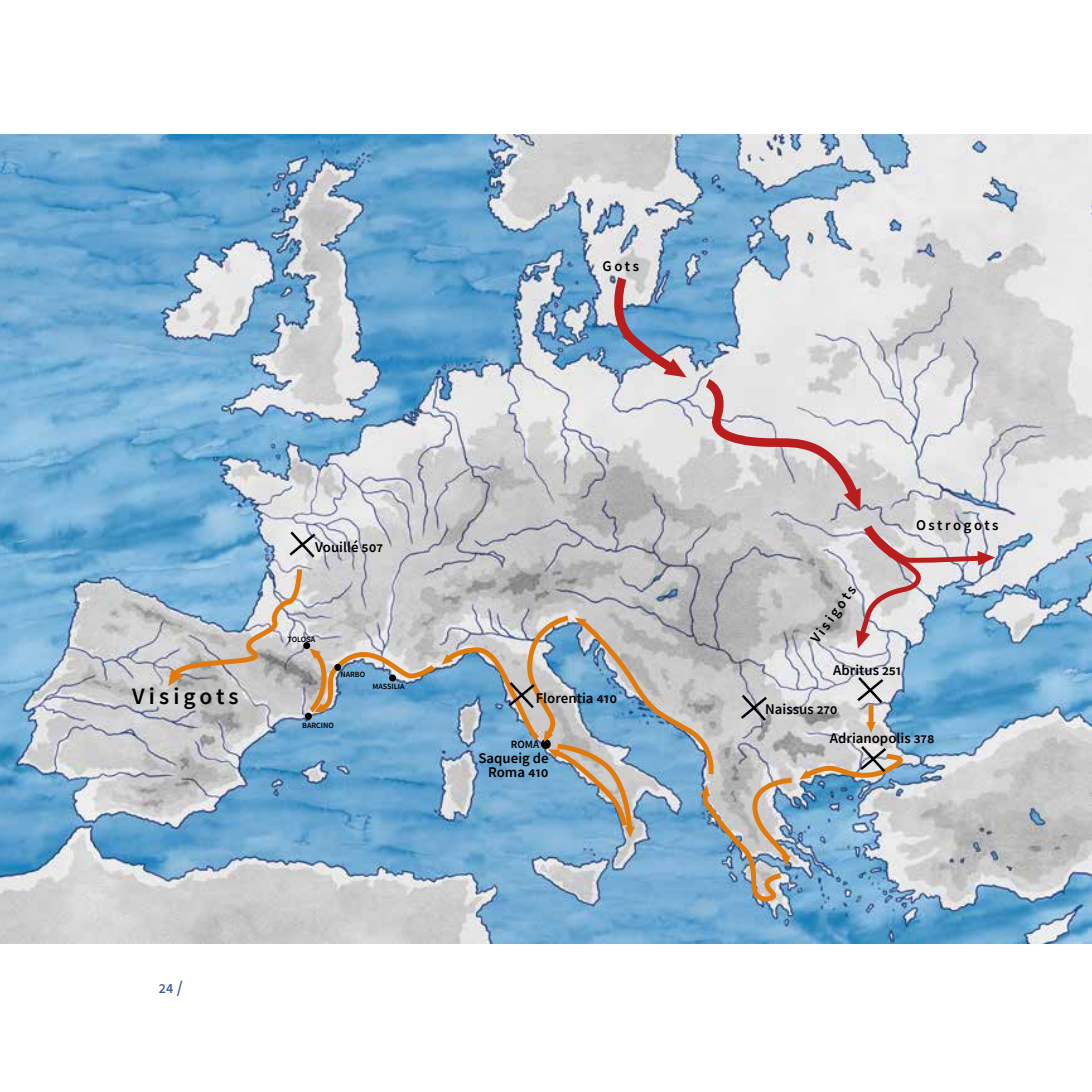
<style>
.page{position:relative;width:1092px;height:1092px;background:#fff}
.page>*{position:absolute;margin:0;border:0;box-sizing:border-box;transform-origin:0 0}
.t1{font:600 23.45px "Source Sans Pro";letter-spacing:.175em;color:#000}
.t2{font:600 14.88px/14.9px "Source Sans Pro";color:#000;text-align:right}
.t3{font:600 14.88px "Source Sans Pro";letter-spacing:.165em;color:#000}
.t4{font:600 14px "Source Sans Pro";color:#405f98}
.t5{font:600 11.2px "Source Sans Pro";color:#000}
.t6{font:600 8.05px "Source Sans Pro";color:#000}
.s1{font-size:17.5px}
</style>
<div class="page">
<img style="left:0;top:134px;width:1091px;height:809px">
<img style="left:168px;top:270px;width:827px;height:635px">
<p class="t2" style="left:602px;top:259px;width:38px">Gots</p>
<h1 class="t1" style="left:132px;top:681px;width:108px">Visigots</h1>
<p class="t2" style="left:315px;top:539px;width:69px">Vouillé 507</p>
<p class="t6" style="left:287px;top:633px;width:6px">tolosa</p>
<p class="t6" style="left:340px;top:669px;width:25px">narbo</p>
<p class="t6" style="left:372px;top:681px;width:5px">massilia</p>
<p class="t6" style="left:302px;top:719px;width:11px">barcino</p>
<p class="t2" style="left:535px;top:690px;width:83px">Florentia 410</p>
<p class="t5" style="left:511px;top:737px;width:15px">Roma</p>
<p class="t2" style="left:478px;top:750px;width:72px">Saqueig de<br>Roma 410</p>
<p class="t4" style="left:159px;top:978px;width:25px">24 <span class="s1">/</span></p>
<p class="t3" style="left:915px;top:515px;width:84px">Ostrogots</p>
<p class="t2" style="left:807px;top:637px;width:69px;rotate:-55deg">Visigots</p>
<p class="t2" style="left:833px;top:662px;width:70px">Abritus 251</p>
<p class="t2" style="left:765px;top:701px;width:74px">Naissus 270</p>
<p class="t2" style="left:829px;top:730px;width:106px">Adrianopolis 378</p>
</div>
